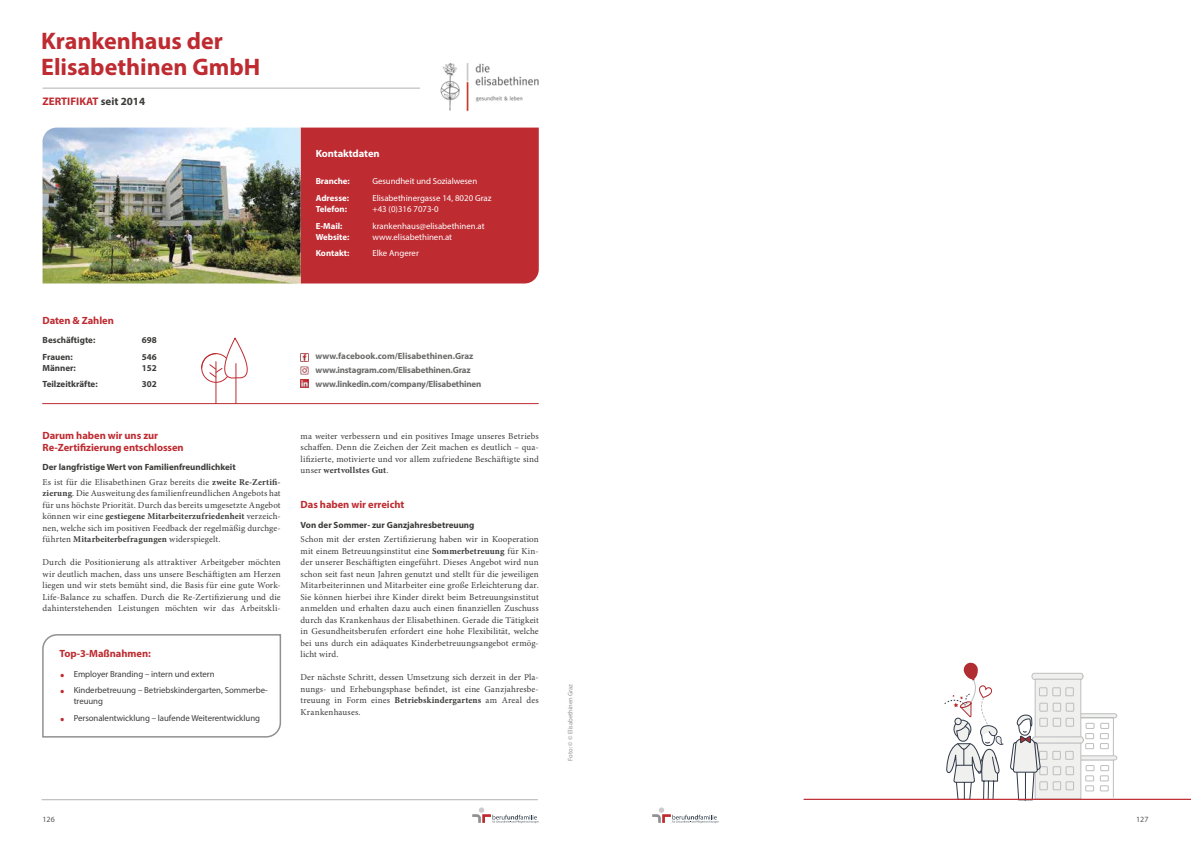
<style>
.page{position:relative;width:1191px;height:842px;background:#fff}
.page>*{position:absolute;margin:0;border:0;box-sizing:border-box;transform-origin:0 0}
.t1{font:700 24px/26px "Myriad Pro";color:#be2b31}
.t2{font:700 11px "Myriad Pro";color:#be2b31}
.t3{font:700 10.5px/12.6px "Myriad Pro";letter-spacing:-.005em;color:#be2b31}
.t4{font:700 10.5px "Myriad Pro";letter-spacing:-.005em;color:#fff}
.t5{font:9px/11.5px "Minion Pro";letter-spacing:.01em;color:#3c3c3b;text-align:justify}
.t6{font:700 9px "Myriad Pro";color:#3c3c3b}
.t7{font:700 9px/14.2px "Myriad Pro";letter-spacing:-.02em;color:#6b6b6a}
.t8{font:8.8px/16.7px "Myriad Pro";letter-spacing:-.005em;color:#3c3c3b}
.t9{font:8.8px "Myriad Pro";color:#fff}
.t10{font:700 8.8px "Myriad Pro";color:#fff}
.t11{font:8px "Myriad Pro";color:#575756}
.t12{font:6.5px "Myriad Pro";color:#909090}
.s1{color:#3c3c3b}
.s2{font-weight:700}
.s3{font-weight:700;font-size:18px;color:#be2b31}
</style>
<div class="page">
<hr style="left:42px;top:799px;width:496px;height:1px;background:#b3b2b2">
<hr style="left:43px;top:88px;width:496px;height:1px;background:#b3b2b2">
<svg style="left:472px;top:807px;width:67px;height:16px"></svg>
<svg style="left:652px;top:807px;width:66px;height:16px"></svg>
<hr style="left:215px;top:362px;width:1px;height:42px;background:#be2b31">
<svg style="left:201px;top:337px;width:47px;height:48px"></svg>
<hr style="left:235px;top:364px;width:1px;height:40px;background:#be2b31">
<div style="left:300px;top:128px;width:239px;height:155px;background:#be2b31"></div>
<img style="left:43px;top:128px;width:257px;height:155px">
<svg style="left:42px;top:634px;width:240px;height:104px"></svg>
<hr style="left:43px;top:403px;width:495px;height:1px;background:#be2b31">
<div style="left:420px;top:25px;width:119px;height:86px;background:#fff"></div>
<img style="left:440px;top:63px;width:99px;height:48px">
<svg style="left:1031px;top:672px;width:52px;height:8px"></svg>
<div style="left:1035px;top:679px;width:45px;height:58px;background:#f0f0ef"></div>
<div style="left:1034px;top:679px;width:47px;height:59px;border:1px solid #bdbebe"></div>
<div style="left:1039px;top:687px;width:8px;height:9px;border:1px solid #bdbebe"></div>
<div style="left:1052px;top:687px;width:8px;height:9px;border:1px solid #bdbebe"></div>
<div style="left:1039px;top:703px;width:8px;height:8px;border:1px solid #bdbebe"></div>
<div style="left:1052px;top:703px;width:9px;height:8px;border:1px solid #bdbebe"></div>
<div style="left:1065px;top:687px;width:8px;height:9px;border:1px solid #bdbebe"></div>
<div style="left:1065px;top:703px;width:9px;height:8px;border:1px solid #bdbebe"></div>
<svg style="left:1010px;top:713px;width:107px;height:86px"></svg>
<svg style="left:944px;top:662px;width:60px;height:137px"></svg>
<hr style="left:804px;top:799px;width:387px;height:1px;background:#be2b31">
<svg style="left:300px;top:353px;width:8px;height:34px"></svg>
<h1 class="t1" style="left:41px;top:27px;width:221px">Krankenhaus der<br>Elisabethinen GmbH</h1>
<p class="t2" style="left:43px;top:94px;width:104px">ZERTIFIKAT <span class="s1">seit 2014</span></p>
<p class="t4" style="left:316px;top:146px;width:65px">Kontaktdaten</p>
<p class="t10" style="left:316px;top:176px;width:36px">Branche:</p>
<p class="t9" style="left:372px;top:176px;width:106px">Gesundheit und Sozialwesen</p>
<p class="t10" style="left:316px;top:192px;width:35px">Adresse:</p>
<p class="t9" style="left:372px;top:193px;width:121px">Elisabethinergasse 14, 8020 Graz</p>
<p class="t10" style="left:316px;top:203px;width:33px">Telefon:</p>
<p class="t9" style="left:372px;top:204px;width:68px">+43 (0)316 7073-0</p>
<p class="t10" style="left:316px;top:220px;width:28px">E-Mail:</p>
<p class="t9" style="left:372px;top:220px;width:114px">krankenhaus@elisabethinen.at</p>
<p class="t10" style="left:316px;top:231px;width:35px">Website:</p>
<p class="t9" style="left:372px;top:231px;width:81px">www.elisabethinen.at</p>
<p class="t10" style="left:316px;top:248px;width:35px">Kontakt:</p>
<p class="t9" style="left:372px;top:248px;width:48px">Elke Angerer</p>
<p class="t3" style="left:43px;top:313px;width:73px">Daten &amp; Zahlen</p>
<p class="t6" style="left:43px;top:334px;width:54px">Beschäftigte:</p>
<p class="t6" style="left:142px;top:334px;width:16px">698</p>
<p class="t6" style="left:43px;top:351px;width:32px">Frauen:</p>
<p class="t6" style="left:142px;top:351px;width:16px">546</p>
<p class="t6" style="left:43px;top:362px;width:35px">Männer:</p>
<p class="t6" style="left:142px;top:362px;width:16px">152</p>
<p class="t6" style="left:43px;top:378px;width:57px">Teilzeitkräfte:</p>
<p class="t6" style="left:142px;top:378px;width:16px">302</p>
<p class="t3" style="left:43px;top:428px;width:143px">Darum haben wir uns zur<br>Re-Zertifizierung entschlossen</p>
<p class="t6" style="left:43px;top:461px;width:195px">Der langfristige Wert von Familienfreundlichkeit</p>
<p class="t5" style="left:43px;top:476px;width:240px">Es ist für die Elisabethinen Graz bereits die <span class="s2">zweite Re-Zertifi&shy;zierung</span>. Die Ausweitung des familienfreundlichen Angebots hat für uns höchste Priorität. Durch das bereits umgesetzte Angebot können wir eine <span class="s2">gestiegene Mitarbeiterzufriedenheit</span> verzeich&shy;nen, welche sich im positiven Feedback der regelmäßig durchge&shy;führten <span class="s2">Mitarbeiterbefragungen</span> widerspiegelt.</p>
<p class="t5" style="left:43px;top:556px;width:240px">Durch die Positionierung als attraktiver Arbeitgeber möchten wir deutlich machen, dass uns unsere Beschäftigten am Herzen liegen und wir stets bemüht sind, die Basis für eine gute Work-Life-Balance zu schaffen. Durch die Re-Zertifizierung und die dahinterstehenden Leistungen möchten wir das Arbeitskli-</p>
<p class="t3" style="left:60px;top:647px;width:93px">Top-3-Maßnahmen:</p>
<p class="t8" style="left:60px;top:665px;width:210px"><span class="s3">.</span> Employer Branding – intern und extern<br><span class="s3">.</span> Kinderbetreuung – Betriebskindergarten, Sommerbe-</p>
<p class="t8" style="left:60px;top:693px;width:202px;text-indent:14px">treuung<br><span class="s3">.</span> Personalentwicklung – laufende Weiterentwicklung</p>
<p class="t7" style="left:315px;top:349px;width:167px">www.facebook.com/Elisabethinen.Graz www.instagram.com/Elisabethinen.Graz www.linkedin.com/company/Elisabethinen</p>
<p class="t5" style="left:300px;top:430px;width:240px">ma weiter verbessern und ein positives Image unseres Betriebs schaffen. Denn die Zeichen der Zeit machen es deutlich – qua&shy;lifizierte, motivierte und vor allem zufriedene Beschäftigte sind unser <span class="s2">wertvollstes Gut</span>.</p>
<p class="t3" style="left:300px;top:497px;width:105px">Das haben wir erreicht</p>
<p class="t6" style="left:300px;top:519px;width:175px">Von der Sommer- zur Ganzjahresbetreuung</p>
<p class="t5" style="left:300px;top:533px;width:240px">Schon mit der ersten Zertifizierung haben wir in Kooperation mit einem Betreuungsinstitut eine <span class="s2">Sommerbetreuung</span> für Kin&shy;der unserer Beschäftigten eingeführt. Dieses Angebot wird nun schon seit fast neun Jahren genutzt und stellt für die jeweiligen Mitarbeiterinnen und Mitarbeiter eine große Erleichterung dar.<br>Sie können hierbei ihre Kinder direkt beim Betreuungsinstitut anmelden und erhalten dazu auch einen finanziellen Zuschuss durch das Krankenhaus der Elisabethinen. Gerade die Tätigkeit in Gesundheitsberufen erfordert eine hohe Flexibilität, welche bei uns durch ein adäquates Kinderbetreuungsangebot ermög&shy;licht wird.</p>
<p class="t5" style="left:300px;top:671px;width:240px">Der nächste Schritt, dessen Umsetzung sich derzeit in der Pla&shy;nungs- und Erhebungsphase befindet, ist eine Ganzjahresbe&shy;treuung in Form eines <span class="s2">Betriebskindergartens</span> am Areal des Krankenhauses.</p>
<p class="t12" style="left:566px;top:761px;width:78px;rotate:-90deg">Foto: © © Elisabethinen Graz</p>
<p class="t11" style="left:43px;top:815px;width:14px">126</p>
<p class="t11" style="left:1136px;top:815px;width:14px">127</p>
</div>
